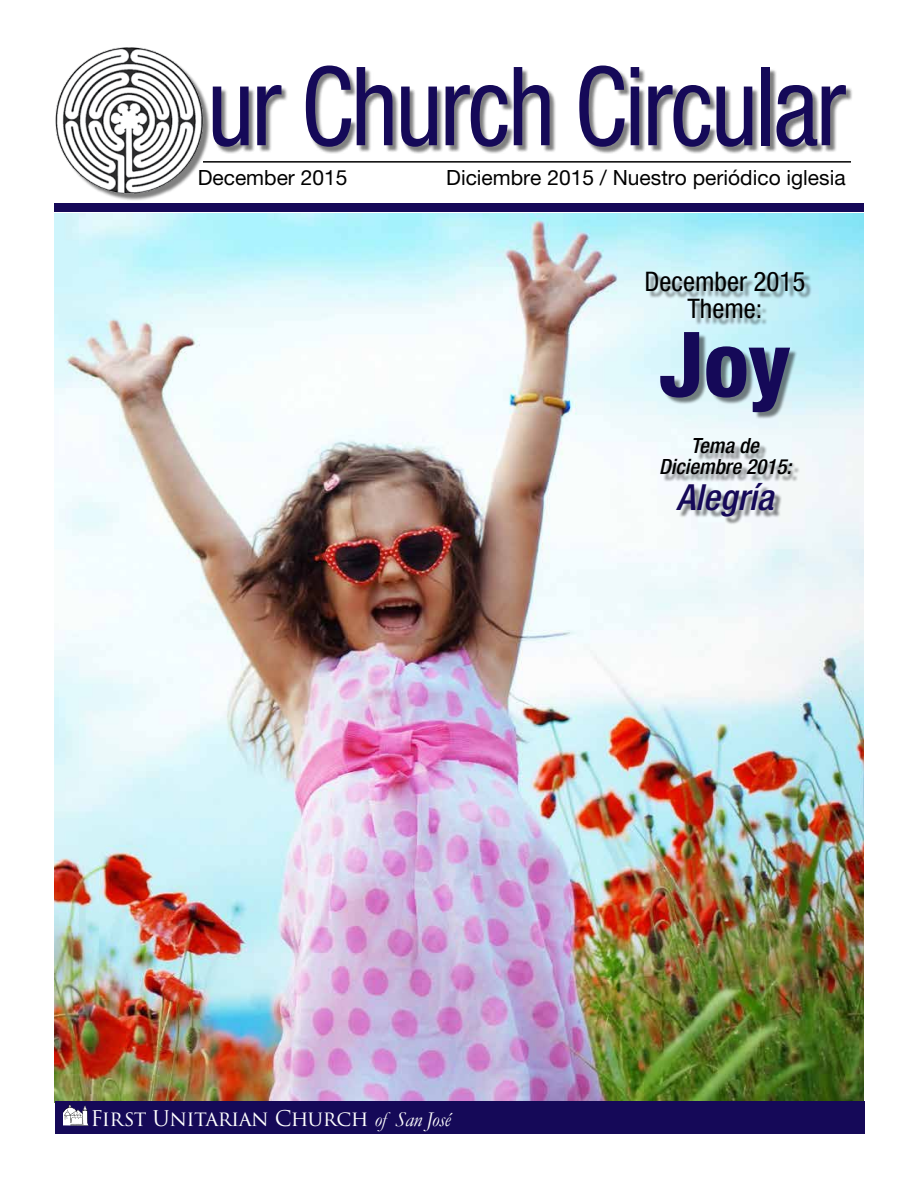
<style>
.page{position:relative;width:918px;height:1188px;background:#fff}
.page>*{position:absolute;margin:0;border:0;box-sizing:border-box;transform-origin:0 0}
.t1{font:condensed 109.5px "Helvetica Neue LT Pro";letter-spacing:-.025em;color:#150958;scale:.93 1}
.t2{font:800 condensed 90px "Helvetica Neue LT Pro";color:#150958}
.t3{font:italic 500 condensed 36px "Helvetica Neue LT Pro";color:#150958}
.t4{font:condensed 27px/27px "Helvetica Neue LT Pro";color:#000;text-align:center}
.t5{font:21.15px "Trajan Pro 3";letter-spacing:-.025em;color:#fff}
.t6{font:21px "Helvetica Neue LT Pro";color:#000}
.t7{font:italic 500 condensed 21px/21px "Helvetica Neue LT Pro";color:#000;text-align:center}
.s1{font-family:"Garamond";font-style:italic}
</style>
<div class="page">
<img style="left:54px;top:213px;width:810px;height:890px">
<div style="left:58px;top:49px;width:152px;height:152px;background:#000;opacity:.5"></div>
<img style="left:55px;top:47px;width:151px;height:148px">
<div style="left:215px;top:67px;width:638px;height:87px;background:#000;opacity:.5"></div>
<hr style="left:203px;top:161px;width:648px;height:2px;background:#000">
<div style="left:55px;top:1101px;width:810px;height:33px;background:#150958"></div>
<svg style="left:63px;top:1104px;width:25px;height:22px"></svg>
<div style="left:54px;top:203px;width:810px;height:9px;background:#150958"></div>
<div style="left:648px;top:274px;width:164px;height:250px;background:#000;opacity:.5"></div>
<h1 class="t1" style="left:207px;top:43px;width:688px">ur Church Circular</h1>
<p class="t6" style="left:198px;top:165px;width:151px">December 2015</p>
<p class="t6" style="left:446px;top:165px;width:401px">Diciembre 2015 / Nuestro periódico iglesia</p>
<p class="t4" style="left:645px;top:268px;width:162px">December 2015<br>Theme:</p>
<h2 class="t2" style="left:659px;top:309px;width:134px">Joy</h2>
<p class="t7" style="left:659px;top:436px;width:134px">Tema de<br>Diciembre 2015:</p>
<h3 class="t3" style="left:677px;top:476px;width:98px">Alegría</h3>
<p class="t5" style="left:90px;top:1104px;width:362px">First Unitarian Church <span class="s1">of San José</span></p>
</div>
